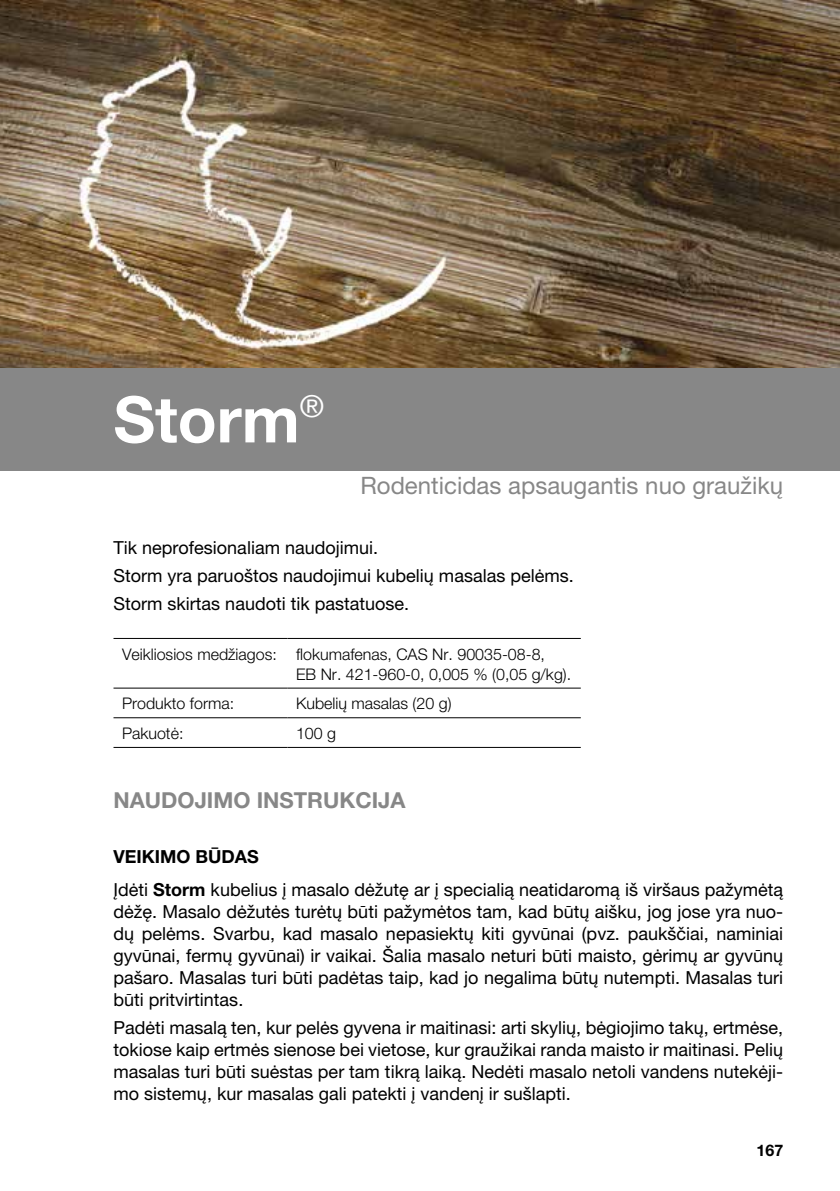
<style>
.page{position:relative;width:840px;height:1191px;background:#fff}
.page>*{position:absolute;margin:0;border:0;box-sizing:border-box;transform-origin:0 0}
.t1{font:700 64px "Helvetica Neue CEU";color:#fff}
.t2{font:24px "Helvetica Neue CEU";color:#878787}
.t3{font:700 22px "Helvetica Neue CEU";color:#878787}
.t4{font:18px/22px "Helvetica Neue CEU";color:#000}
.t5{font:700 18px "Helvetica Neue CEU";color:#000}
.t6{font:300 16px/20px "Helvetica Neue CEU";color:#000}
.t7{font:700 16px "Helvetica Neue CEU";color:#000}
.s1{font-weight:700}
</style>
<div class="page">
<img style="left:0;top:0;width:839px;height:369px">
<div style="left:0;top:369px;width:839px;height:102px;background:#878787"></div>
<hr style="left:287px;top:688px;width:293px;height:1px;background:#000">
<hr style="left:287px;top:717px;width:293px;height:1px;background:#000">
<hr style="left:113px;top:638px;width:174px;height:1px;background:#000">
<hr style="left:287px;top:638px;width:293px;height:1px;background:#000">
<hr style="left:113px;top:688px;width:174px;height:1px;background:#000">
<hr style="left:113px;top:717px;width:174px;height:1px;background:#000">
<hr style="left:113px;top:747px;width:174px;height:1px;background:#000">
<hr style="left:287px;top:747px;width:293px;height:1px;background:#000">
<h1 class="t1" style="left:113px;top:380px;width:212px">STORM<sup>®</sup></h1>
<h2 class="t2" style="left:360px;top:471px;width:424px">Rodenticidas apsaugantis nuo graužikų</h2>
<p class="t4" style="left:113px;top:534px;width:461px;line-height:27.6px">Tik neprofesionaliam naudojimui.<br>Storm yra paruoštos naudojimui kubelių masalas pelėms.<br>Storm skirtas naudoti tik pastatuose.</p>
<p class="t6" style="left:296px;top:643px;width:276px;text-indent:-174px">Veikliosios medžiagos: flokumafenas, CAS Nr. 90035-08-8,<br>EB Nr. 421-960-0, 0,005 % (0,05 g/kg).</p>
<p class="t6" style="left:122px;top:693px;width:114px">Produkto forma:</p>
<p class="t6" style="left:296px;top:693px;width:157px">Kubelių masalas (20 g)</p>
<p class="t6" style="left:122px;top:723px;width:63px">Pakuotė:</p>
<p class="t6" style="left:296px;top:723px;width:42px">100 g</p>
<p class="t3" style="left:113px;top:786px;width:293px">NAUDOJIMO INSTRUKCIJA</p>
<p class="t4" style="left:113px;top:839px;width:670px;line-height:33.4px;text-indent:82px"><span class="s1">BŪDAS<br></span>Įdėti <span class="s1">STORM</span> kubelius į masalo dėžutę ar į specialią neatidaromą iš viršaus pažymėtą</p>
<p class="t4" style="left:113px;top:900px;width:671px;text-align:justify">dėžę. Masalo dėžutės turėtų būti pažymėtos tam, kad būtų aišku, jog jose yra nuo&shy;dų pelėms. Svarbu, kad masalo nepasiektų kiti gyvūnai (pvz. paukščiai, naminiai gyvūnai, fermų gyvūnai) ir vaikai. Šalia masalo neturi būti maisto, gėrimų ar gyvūnų pašaro. Masalas turi būti padėtas taip, kad jo negalima būtų nutempti. Masalas turi būti pritvirtintas.</p>
<p class="t4" style="left:113px;top:1016px;width:671px;text-align:justify">Padėti masalą ten, kur pelės gyvena ir maitinasi: arti skylių, bėgiojimo takų, ertmėse, tokiose kaip ertmės sienose bei vietose, kur graužikai randa maisto ir maitinasi. Pelių masalas turi būti suėstas per tam tikrą laiką. Nedėti masalo netoli vandens nutekėji&shy;mo sistemų, kur masalas gali patekti į vandenį ir sušlapti.</p>
<p class="t5" style="left:113px;top:845px;width:35px">VEIKIMO</p>
<p class="t7" style="left:756px;top:1140px;width:28px">167</p>
</div>
